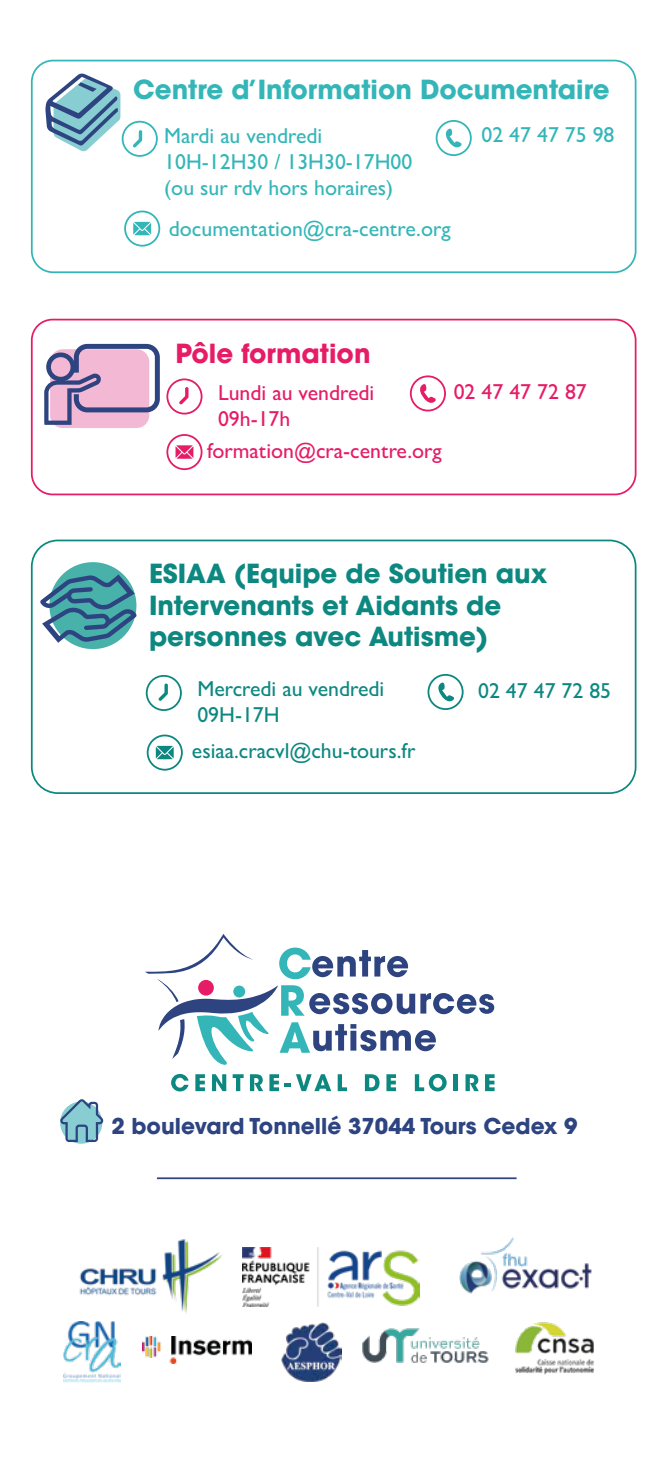
<style>
.page{position:relative;width:666px;height:1474px;background:#fff}
.page>*{position:absolute;margin:0;border:0;box-sizing:border-box;transform-origin:0 0}
.t1{font:700 26.07px/31.3px "ITC Avant Garde Std";color:#0d8881}
.t2{font:700 26.07px "ITC Avant Garde Std";color:#34b6b8}
.t3{font:700 26.07px "ITC Avant Garde Std";color:#e61c66}
.t4{font:500 21.7px/26.1px "Gill Sans";color:#34b6b8}
.t5{font:500 21.7px/26.1px "Gill Sans";color:#0d8881}
.t6{font:500 21.7px/26.1px "Gill Sans";color:#e61c66}
.t7{font:700 21.7px "ITC Avant Garde Std";color:#2d4481}
</style>
<div class="page">
<div style="left:31px;top:319px;width:605px;height:176px;border:2px solid #e61c66;border-radius:21px"></div>
<div style="left:31px;top:539px;width:605px;height:255px;border:2px solid #0d8881;border-radius:26px"></div>
<div style="left:31px;top:60px;width:605px;height:213px;border:2px solid #34b6b8;border-radius:21px"></div>
<hr style="left:157px;top:1177px;width:359px;height:2px;background:#2d4481">
<svg style="left:171px;top:1073px;width:17px;height:18px"></svg>
<svg style="left:195px;top:1074px;width:10px;height:17px"></svg>
<svg style="left:212px;top:1074px;width:14px;height:17px"></svg>
<svg style="left:232px;top:1074px;width:11px;height:17px"></svg>
<svg style="left:250px;top:1074px;width:13px;height:17px"></svg>
<svg style="left:269px;top:1074px;width:62px;height:17px"></svg>
<svg style="left:337px;top:1074px;width:10px;height:17px"></svg>
<svg style="left:364px;top:1074px;width:15px;height:17px"></svg>
<svg style="left:386px;top:1074px;width:9px;height:17px"></svg>
<svg style="left:414px;top:1073px;width:32px;height:18px"></svg>
<hr style="left:453px;top:1074px;width:4px;height:17px;background:#0d8881">
<svg style="left:465px;top:1074px;width:13px;height:17px"></svg>
<svg style="left:485px;top:1074px;width:9px;height:17px"></svg>
<svg style="left:145px;top:934px;width:349px;height:130px"></svg>
<svg style="left:435px;top:120px;width:36px;height:36px"></svg>
<svg style="left:124px;top:210px;width:36px;height:36px"></svg>
<svg style="left:409px;top:375px;width:36px;height:36px"></svg>
<svg style="left:427px;top:674px;width:36px;height:36px"></svg>
<svg style="left:147px;top:734px;width:36px;height:36px"></svg>
<svg style="left:146px;top:675px;width:36px;height:36px"></svg>
<svg style="left:166px;top:378px;width:36px;height:36px"></svg>
<svg style="left:166px;top:434px;width:36px;height:36px"></svg>
<svg style="left:45px;top:73px;width:113px;height:84px"></svg>
<div style="left:50px;top:349px;width:99px;height:79px;background:#f3b8d3;border-radius:13px"></div>
<svg style="left:44px;top:344px;width:116px;height:81px"></svg>
<div style="left:49px;top:562px;width:87px;height:87px;background:#48b1a9;border-radius:50%"></div>
<svg style="left:40px;top:574px;width:97px;height:69px"></svg>
<div style="left:60px;top:1101px;width:42px;height:42px;background:#87cdd1;border-radius:50%"></div>
<svg style="left:60px;top:1099px;width:43px;height:43px"></svg>
<img style="left:242px;top:1247px;width:176px;height:59px">
<img style="left:362px;top:1328px;width:127px;height:35px">
<img style="left:142px;top:1336px;width:109px;height:27px">
<img style="left:281px;top:1322px;width:60px;height:59px">
<img style="left:63px;top:1325px;width:58px;height:57px">
<img style="left:71px;top:1239px;width:152px;height:86px">
<img style="left:459px;top:1237px;width:133px;height:57px">
<img style="left:515px;top:1322px;width:79px;height:53px">
<p class="t2" style="left:133px;top:73px;width:477px">Centre d’Information Documentaire</p>
<p class="t4" style="left:164px;top:122px;width:249px">Mardi au vendredi<br>10H-12H30 / 13H30-17H00 (ou sur rdv hors horaires)</p>
<p class="t4" style="left:481px;top:121px;width:134px">02 47 47 75 98</p>
<p class="t4" style="left:169px;top:215px;width:283px">documentation@cra-centre.org</p>
<p class="t3" style="left:175px;top:337px;width:196px">Pôle formation</p>
<p class="t6" style="left:218px;top:379px;width:158px">Lundi au vendredi<br>09h-17h</p>
<p class="t6" style="left:207px;top:437px;width:236px">formation@cra-centre.org</p>
<p class="t6" style="left:453px;top:378px;width:134px">02 47 47 72 87</p>
<p class="t1" style="left:149px;top:558px;width:399px">ESIAA (Equipe de Soutien aux<br>Intervenants et Aidants de personnes avec Autisme)</p>
<p class="t5" style="left:197px;top:675px;width:188px">Mercredi au vendredi<br>09H-17H</p>
<p class="t5" style="left:477px;top:678px;width:134px">02 47 47 72 85</p>
<p class="t5" style="left:192px;top:737px;width:225px">esiaa.cracvl@chu-tours.fr</p>
<p class="t7" style="left:111px;top:1112px;width:467px">2 boulevard Tonnellé 37044 Tours Cedex 9</p>
</div>
